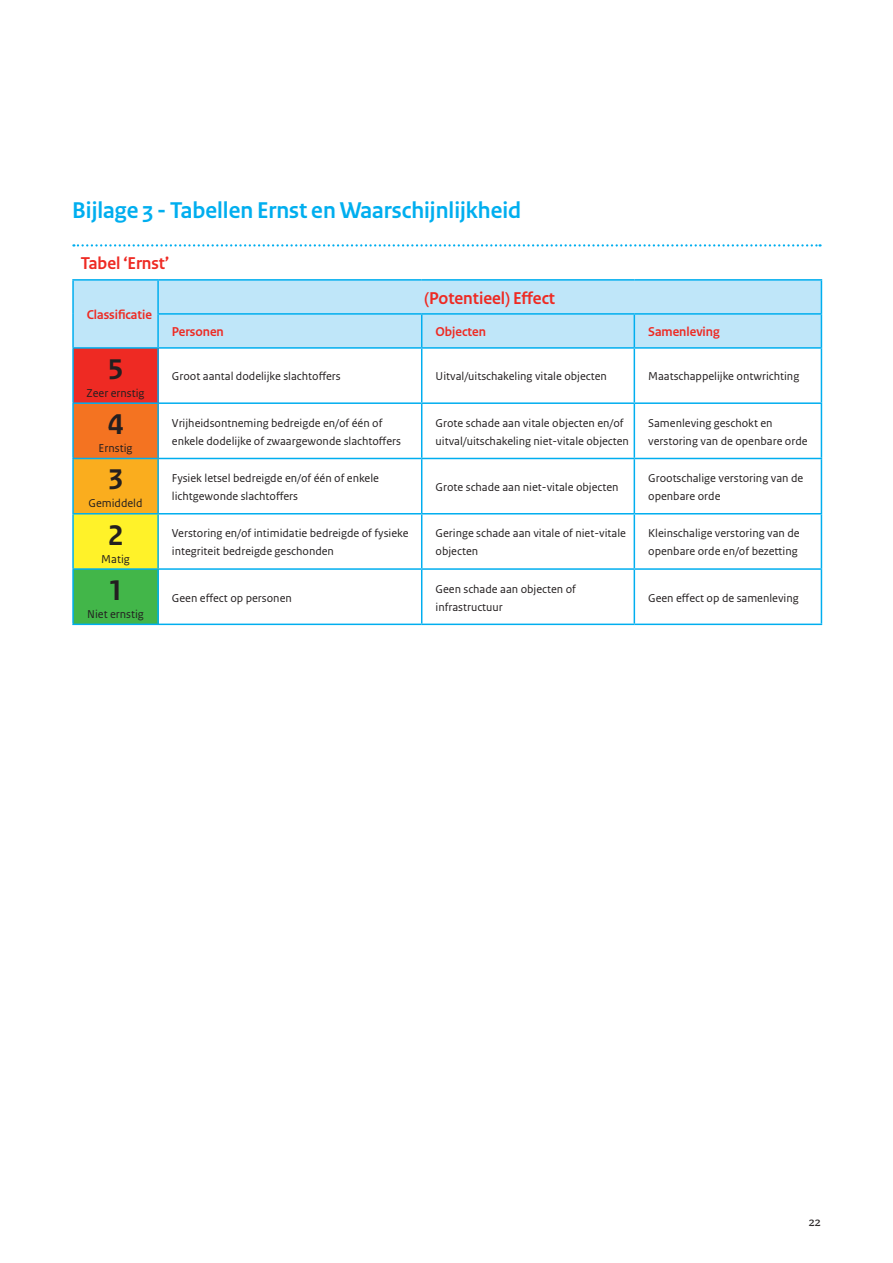
<style>
.page{position:relative;width:893px;height:1263px;background:#fff}
.page>*{position:absolute;margin:0;border:0;box-sizing:border-box;transform-origin:0 0}
._19_NCTV_Tabel_Brood{font:700 30px "Rijksoverheid Sans Text";color:#231f20}
._05_NCTV_Paragraafko{font:700 24px "Rijksoverheid Sans Heading";color:#00aeef}
._16_NCTV_Kader-tabel{font:700 18px "Rijksoverheid Sans Heading";color:#ee2a23}
._15_NCTV_Kader-tabel{font:700 18px "Rijksoverheid Sans Heading";color:#ee2a23}
._16_NCTV_Kader-tabel-2{font:700 13.5px "Rijksoverheid Sans Heading";color:#ee2a23}
.t1{font:13.5px "Rijksoverheid Serif";color:#231f20}
._19_NCTV_Tabel_Brood-2{font:12px/18px "Rijksoverheid Sans Text";color:#231f20}
</style>
<div class="page">
<svg style="left:73px;top:244px;width:748px;height:3px"></svg>
<div style="left:74px;top:281px;width:747px;height:66px;background:#bfe6f9"></div>
<div style="left:73px;top:348px;width:85px;height:55px;background:#ee2a23"></div>
<div style="left:73px;top:403px;width:85px;height:55px;background:#f47321"></div>
<div style="left:73px;top:458px;width:85px;height:56px;background:#faad1e"></div>
<div style="left:73px;top:514px;width:85px;height:55px;background:#fff229"></div>
<div style="left:73px;top:569px;width:85px;height:55px;background:#42b649"></div>
<hr style="left:72px;top:279px;width:86px;height:2px;background:#00aeef">
<hr style="left:72px;top:281px;width:2px;height:33px;background:#00aeef">
<hr style="left:72px;top:314px;width:2px;height:33px;background:#00aeef">
<hr style="left:158px;top:279px;width:264px;height:2px;background:#00aeef">
<hr style="left:157px;top:281px;width:2px;height:32px;background:#00aeef">
<hr style="left:422px;top:279px;width:212px;height:2px;background:#00aeef">
<hr style="left:634px;top:279px;width:188px;height:2px;background:#00aeef">
<hr style="left:821px;top:281px;width:1px;height:32px;background:#00aeef">
<hr style="left:157px;top:313px;width:265px;height:2px;background:#00aeef">
<hr style="left:157px;top:315px;width:2px;height:32px;background:#00aeef">
<hr style="left:422px;top:313px;width:212px;height:2px;background:#00aeef">
<hr style="left:421px;top:315px;width:1px;height:32px;background:#00aeef">
<hr style="left:634px;top:313px;width:188px;height:2px;background:#00aeef">
<hr style="left:634px;top:315px;width:1px;height:32px;background:#00aeef">
<hr style="left:821px;top:315px;width:1px;height:32px;background:#00aeef">
<hr style="left:72px;top:347px;width:86px;height:2px;background:#00aeef">
<hr style="left:72px;top:349px;width:2px;height:53px;background:#00aeef">
<hr style="left:158px;top:347px;width:264px;height:2px;background:#00aeef">
<hr style="left:157px;top:349px;width:2px;height:53px;background:#00aeef">
<hr style="left:422px;top:347px;width:212px;height:2px;background:#00aeef">
<hr style="left:421px;top:349px;width:1px;height:53px;background:#00aeef">
<hr style="left:634px;top:347px;width:188px;height:2px;background:#00aeef">
<hr style="left:634px;top:349px;width:1px;height:53px;background:#00aeef">
<hr style="left:821px;top:349px;width:1px;height:53px;background:#00aeef">
<hr style="left:72px;top:402px;width:86px;height:2px;background:#00aeef">
<hr style="left:72px;top:404px;width:2px;height:54px;background:#00aeef">
<hr style="left:158px;top:402px;width:264px;height:2px;background:#00aeef">
<hr style="left:157px;top:404px;width:2px;height:54px;background:#00aeef">
<hr style="left:422px;top:402px;width:212px;height:2px;background:#00aeef">
<hr style="left:421px;top:404px;width:1px;height:54px;background:#00aeef">
<hr style="left:634px;top:402px;width:188px;height:2px;background:#00aeef">
<hr style="left:634px;top:404px;width:1px;height:54px;background:#00aeef">
<hr style="left:821px;top:404px;width:1px;height:54px;background:#00aeef">
<hr style="left:72px;top:458px;width:86px;height:1px;background:#00aeef">
<hr style="left:72px;top:459px;width:2px;height:54px;background:#00aeef">
<hr style="left:158px;top:458px;width:264px;height:1px;background:#00aeef">
<hr style="left:157px;top:459px;width:2px;height:54px;background:#00aeef">
<hr style="left:422px;top:458px;width:212px;height:1px;background:#00aeef">
<hr style="left:421px;top:459px;width:1px;height:54px;background:#00aeef">
<hr style="left:634px;top:458px;width:188px;height:1px;background:#00aeef">
<hr style="left:634px;top:459px;width:1px;height:54px;background:#00aeef">
<hr style="left:821px;top:459px;width:1px;height:54px;background:#00aeef">
<hr style="left:72px;top:513px;width:86px;height:1px;background:#00aeef">
<hr style="left:72px;top:514px;width:2px;height:54px;background:#00aeef">
<hr style="left:158px;top:513px;width:264px;height:1px;background:#00aeef">
<hr style="left:157px;top:514px;width:2px;height:54px;background:#00aeef">
<hr style="left:422px;top:513px;width:212px;height:1px;background:#00aeef">
<hr style="left:421px;top:514px;width:1px;height:54px;background:#00aeef">
<hr style="left:634px;top:513px;width:188px;height:1px;background:#00aeef">
<hr style="left:634px;top:514px;width:1px;height:54px;background:#00aeef">
<hr style="left:821px;top:514px;width:1px;height:54px;background:#00aeef">
<hr style="left:72px;top:568px;width:86px;height:2px;background:#00aeef">
<hr style="left:72px;top:570px;width:2px;height:54px;background:#00aeef">
<hr style="left:158px;top:568px;width:264px;height:2px;background:#00aeef">
<hr style="left:157px;top:570px;width:2px;height:54px;background:#00aeef">
<hr style="left:422px;top:568px;width:212px;height:2px;background:#00aeef">
<hr style="left:421px;top:570px;width:1px;height:54px;background:#00aeef">
<hr style="left:634px;top:568px;width:188px;height:2px;background:#00aeef">
<hr style="left:634px;top:570px;width:1px;height:54px;background:#00aeef">
<hr style="left:821px;top:570px;width:1px;height:54px;background:#00aeef">
<hr style="left:72px;top:624px;width:86px;height:1px;background:#00aeef">
<hr style="left:158px;top:624px;width:264px;height:1px;background:#00aeef">
<hr style="left:422px;top:624px;width:212px;height:1px;background:#00aeef">
<hr style="left:634px;top:624px;width:188px;height:1px;background:#00aeef">
<p class="_05_NCTV_Paragraafko" style="left:72px;top:197px;width:450px">Bijlage 3 - Tabellen Ernst en Waarschijnlijkheid</p>
<p class="_15_NCTV_Kader-tabel" style="left:81px;top:253px;width:90px">Tabel ‘Ernst’</p>
<p class="_16_NCTV_Kader-tabel-2" style="left:87px;top:307px;width:67px">Classificatie</p>
<p class="_19_NCTV_Tabel_Brood" style="left:108px;top:352px;width:17px">5</p>
<p class="_19_NCTV_Tabel_Brood-2" style="left:87px;top:384px;width:59px">Zeer ernstig</p>
<p class="_19_NCTV_Tabel_Brood" style="left:108px;top:407px;width:17px">4</p>
<p class="_19_NCTV_Tabel_Brood-2" style="left:99px;top:439px;width:35px">Ernstig</p>
<p class="_19_NCTV_Tabel_Brood" style="left:108px;top:462px;width:17px">3</p>
<p class="_19_NCTV_Tabel_Brood-2" style="left:89px;top:494px;width:55px">Gemiddeld</p>
<p class="_19_NCTV_Tabel_Brood" style="left:108px;top:518px;width:17px">2</p>
<p class="_19_NCTV_Tabel_Brood-2" style="left:101px;top:550px;width:30px">Matig</p>
<p class="_19_NCTV_Tabel_Brood" style="left:108px;top:573px;width:17px">1</p>
<p class="_19_NCTV_Tabel_Brood-2" style="left:87px;top:605px;width:58px">Niet ernstig</p>
<p class="_16_NCTV_Kader-tabel" style="left:424px;top:288px;width:132px">(Potentieel) Effect</p>
<p class="_16_NCTV_Kader-tabel-2" style="left:172px;top:324px;width:53px">Personen</p>
<p class="_16_NCTV_Kader-tabel-2" style="left:436px;top:324px;width:52px">Objecten</p>
<p class="_16_NCTV_Kader-tabel-2" style="left:648px;top:324px;width:73px">Samenleving</p>
<p class="_19_NCTV_Tabel_Brood-2" style="left:172px;top:368px;width:170px">Groot aantal dodelijke slachtoffers</p>
<p class="_19_NCTV_Tabel_Brood-2" style="left:436px;top:368px;width:173px">Uitval/uitschakeling vitale objecten</p>
<p class="_19_NCTV_Tabel_Brood-2" style="left:648px;top:368px;width:153px">Maatschappelijke ontwrichting</p>
<p class="_19_NCTV_Tabel_Brood-2" style="left:172px;top:414px;width:231px">Vrijheidsontneming bedreigde en/of één of enkele dodelijke of zwaargewonde slachtoffers</p>
<p class="_19_NCTV_Tabel_Brood-2" style="left:436px;top:414px;width:195px">Grote schade aan vitale objecten en/of uitval/uitschakeling niet-vitale objecten</p>
<p class="_19_NCTV_Tabel_Brood-2" style="left:648px;top:414px;width:161px">Samenleving geschokt en verstoring van de openbare orde</p>
<p class="_19_NCTV_Tabel_Brood-2" style="left:172px;top:469px;width:209px">Fysiek letsel bedreigde en/of één of enkele lichtgewonde slachtoffers</p>
<p class="_19_NCTV_Tabel_Brood-2" style="left:436px;top:478px;width:185px">Grote schade aan niet-vitale objecten</p>
<p class="_19_NCTV_Tabel_Brood-2" style="left:648px;top:469px;width:157px">Grootschalige verstoring van de openbare orde</p>
<p class="_19_NCTV_Tabel_Brood-2" style="left:172px;top:524px;width:238px">Verstoring en/of intimidatie bedreigde of fysieke integriteit bedreigde geschonden</p>
<p class="_19_NCTV_Tabel_Brood-2" style="left:436px;top:524px;width:192px">Geringe schade aan vitale of niet-vitale objecten</p>
<p class="_19_NCTV_Tabel_Brood-2" style="left:648px;top:524px;width:153px">Kleinschalige verstoring van de openbare orde en/of bezetting</p>
<p class="_19_NCTV_Tabel_Brood-2" style="left:172px;top:589px;width:121px">Geen effect op personen</p>
<p class="_19_NCTV_Tabel_Brood-2" style="left:436px;top:580px;width:142px">Geen schade aan objecten of infrastructuur</p>
<p class="_19_NCTV_Tabel_Brood-2" style="left:648px;top:589px;width:152px">Geen effect op de samenleving</p>
<p class="t1" style="left:809px;top:1213px;width:13px">22</p>
</div>
